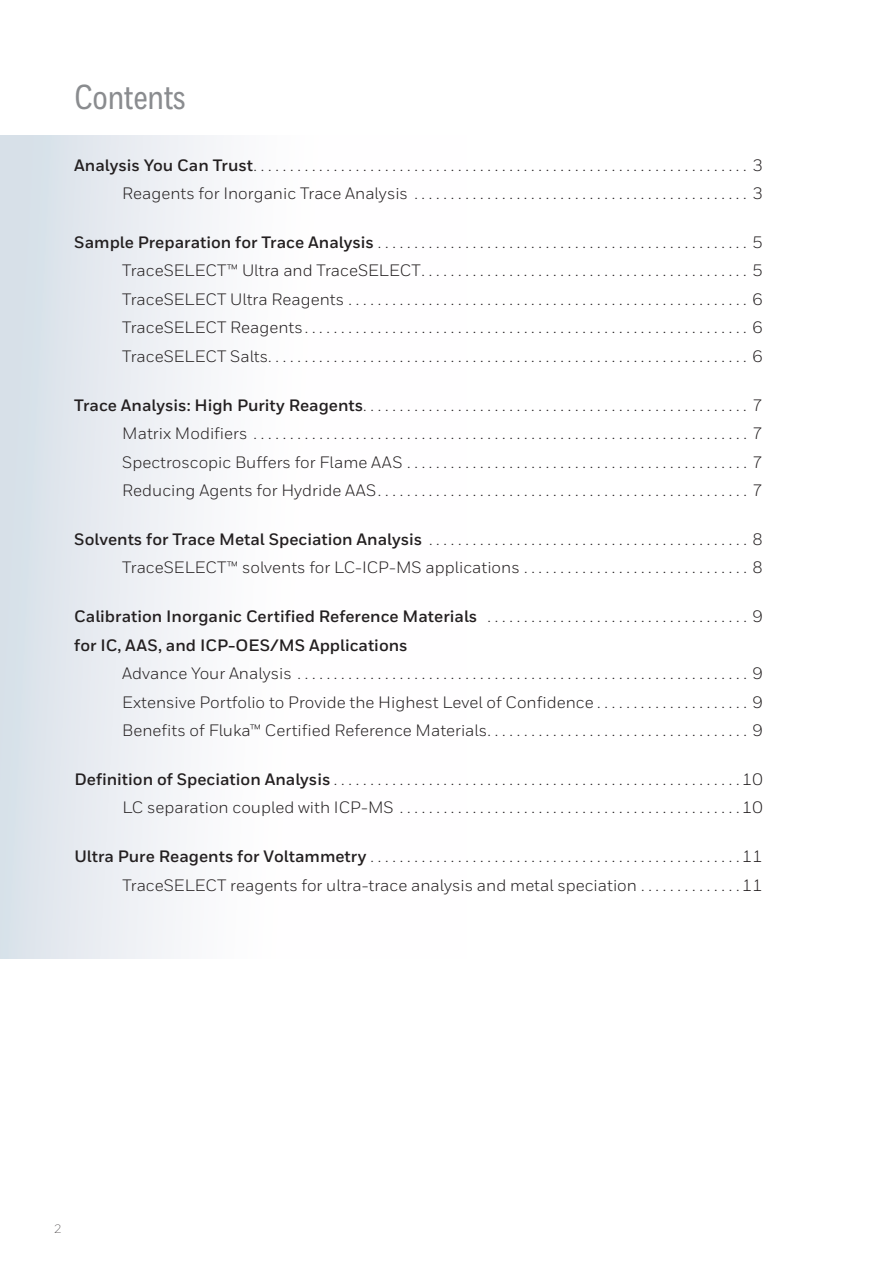
<style>
.page{position:relative;width:893px;height:1263px;background:#fff}
.page>*{position:absolute;margin:0;border:0;box-sizing:border-box;transform-origin:0 0}
.t1{font:500 34.5px "Honeywell Cond";letter-spacing:-.01em;color:#8a8c8f}
.t2{font:16.5px/28.5px "Honeywell Sans";color:#231f20;text-align:right}
.t3{font:700 16.5px/28.5px "Honeywell Sans";color:#231f20}
.t4{font:300 12px "Honeywell Sans";color:#231f20}
.s1{font-weight:700}
.s2{font-weight:400}
</style>
<div class="page">
<div style="left:0;top:136px;width:466px;height:823px;background:linear-gradient(to right,#dee5ec,#fff)"></div>
<h1 class="t1" style="left:74px;top:76px;width:113px">Contents</h1>
<p class="t2" style="left:74px;top:151px;width:690px"><span class="s1">Analysis You Can Trust</span> . . . . . . . . . . . . . . . . . . . . . . . . . . . . . . . . . . . . . . . . . . . . . . . . . . . . . . . . . . . . . . . . . . . . 3<br>Reagents for Inorganic Trace Analysis . . . . . . . . . . . . . . . . . . . . . . . . . . . . . . . . . . . . . . . . . . . . . . 3</p>
<p class="t2" style="left:122px;top:228px;width:642px;text-align:justify;text-indent:-48px"><span class="s1">Sample Preparation for Trace Analysis</span> . . . . . . . . . . . . . . . . . . . . . . . . . . . . . . . . . . . . . . . . . . . . . . . . . . . 5<br>TraceSELECT™ Ultra and TraceSELECT . . . . . . . . . . . . . . . . . . . . . . . . . . . . . . . . . . . . . . . . . . . . . 5<br>TraceSELECT Ultra Reagents . . . . . . . . . . . . . . . . . . . . . . . . . . . . . . . . . . . . . . . . . . . . . . . . . . . . . . . 6<br>TraceSELECT Reagents . . . . . . . . . . . . . . . . . . . . . . . . . . . . . . . . . . . . . . . . . . . . . . . . . . . . . . . . . . . . . 6<br>TraceSELECT Salts . . . . . . . . . . . . . . . . . . . . . . . . . . . . . . . . . . . . . . . . . . . . . . . . . . . . . . . . . . . . . . . . . . 6</p>
<p class="t2" style="left:122px;top:391px;width:642px;text-align:justify;text-indent:-48px"><span class="s1">Trace Analysis: High Purity Reagents</span> . . . . . . . . . . . . . . . . . . . . . . . . . . . . . . . . . . . . . . . . . . . . . . . . . . . . . 7<br>Matrix Modifiers . . . . . . . . . . . . . . . . . . . . . . . . . . . . . . . . . . . . . . . . . . . . . . . . . . . . . . . . . . . . . . . . . . . . 7<br>Spectroscopic Buffers for Flame AAS . . . . . . . . . . . . . . . . . . . . . . . . . . . . . . . . . . . . . . . . . . . . . . . 7<br>Reducing Agents for Hydride AAS . . . . . . . . . . . . . . . . . . . . . . . . . . . . . . . . . . . . . . . . . . . . . . . . . . . 7</p>
<p class="t2" style="left:74px;top:525px;width:690px"><span class="s1">Solvents for Trace Metal Speciation Analysis</span> . . . . . . . . . . . . . . . . . . . . . . . . . . . . . . . . . . . . . . . . . . . . 8<br>TraceSELECT™ solvents for LC-ICP-MS applications . . . . . . . . . . . . . . . . . . . . . . . . . . . . . . . 8</p>
<p class="t3" style="left:74px;top:602px;width:690px">Calibration Inorganic Certified Reference Materials <span class="s2">. . . . . . . . . . . . . . . . . . . . . . . . . . . . . . . . . . . . 9 </span>for IC, AAS, and ICP-OES/MS Applications</p>
<p class="t2" style="left:122px;top:659px;width:642px;text-align:justify">Advance Your Analysis . . . . . . . . . . . . . . . . . . . . . . . . . . . . . . . . . . . . . . . . . . . . . . . . . . . . . . . . . . . . . . 9<br>Extensive Portfolio to Provide the Highest Level of Confidence . . . . . . . . . . . . . . . . . . . . . 9<br>Benefits of Fluka™ Certified Reference Materials . . . . . . . . . . . . . . . . . . . . . . . . . . . . . . . . . . . . 9</p>
<p class="t2" style="left:74px;top:765px;width:690px"><span class="s1">Definition of Speciation Analysis</span> . . . . . . . . . . . . . . . . . . . . . . . . . . . . . . . . . . . . . . . . . . . . . . . . . . . . . . . 10<br>LC separation coupled with ICP-MS . . . . . . . . . . . . . . . . . . . . . . . . . . . . . . . . . . . . . . . . . . . . . . 10</p>
<p class="t2" style="left:74px;top:842px;width:690px"><span class="s1">Ultra Pure Reagents for Voltammetry</span> . . . . . . . . . . . . . . . . . . . . . . . . . . . . . . . . . . . . . . . . . . . . . . . . . . 11<br>TraceSELECT reagents for ultra-trace analysis and metal speciation . . . . . . . . . . . . . 11</p>
<p class="t4" style="left:54px;top:1222px;width:9px">2</p>
</div>
